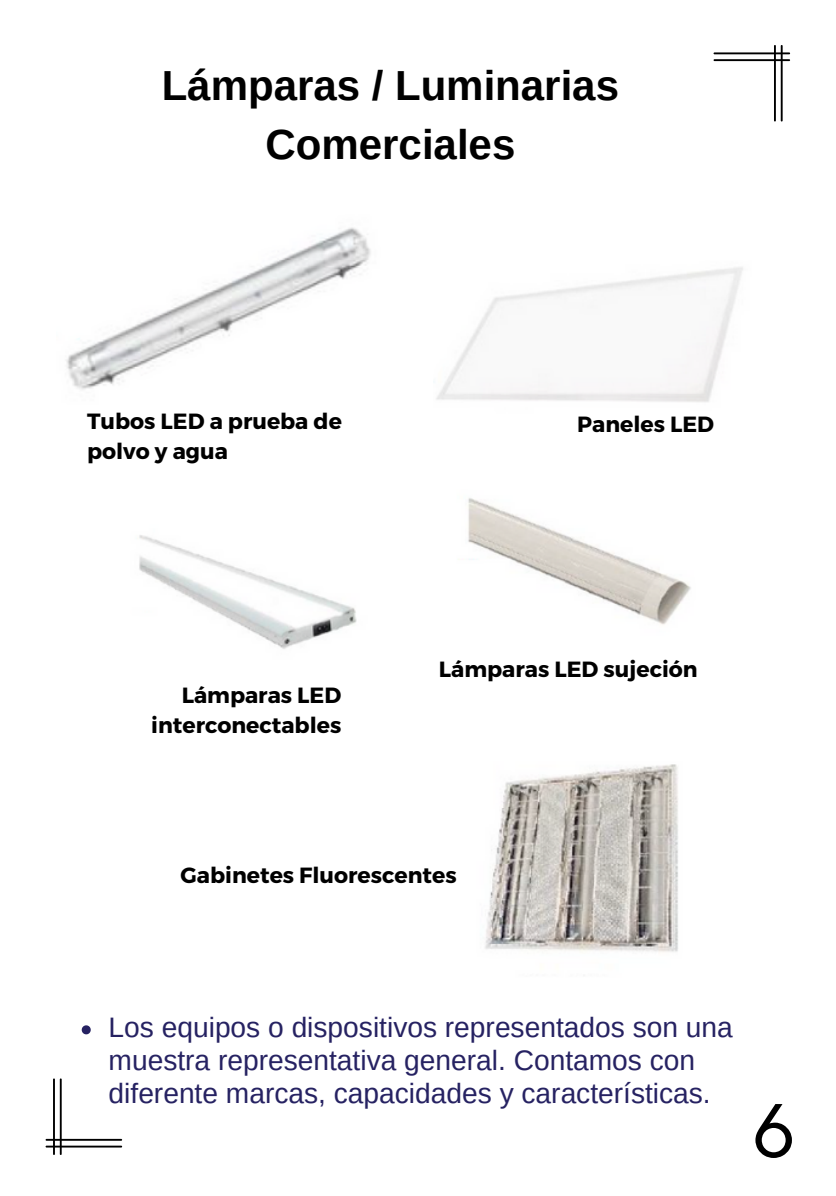
<style>
.page{position:relative;width:836px;height:1196px;background:#fff}
.page>*{position:absolute;margin:0;border:0;box-sizing:border-box;transform-origin:0 0}
.t1{font:76px "TT Fors";color:#000}
.t2{font:700 42px/58.4px "Arimo";color:#000;text-align:center}
.t3{font:28.2px/33px "Arimo";color:#262262}
.t4{font:700 22px/30px "Montserrat";color:#000;text-align:right}
</style>
<div class="page">
<svg style="left:46px;top:1078px;width:76px;height:77px"></svg>
<svg style="left:713px;top:45px;width:77px;height:76px"></svg>
<img style="left:485px;top:764px;width:193px;height:188px">
<img style="left:139px;top:535px;width:218px;height:114px">
<img style="left:468px;top:498px;width:223px;height:127px">
<img style="left:66px;top:227px;width:305px;height:163px">
<svg style="left:82px;top:1025px;width:9px;height:9px"></svg>
<p class="t2" style="left:162px;top:57px;width:459px">Lámparas / Luminarias<br>Comerciales</p>
<p class="t4" style="left:87px;top:405px;width:256px;text-align:left">Tubos LED a prueba de polvo y agua</p>
<p class="t4" style="left:577px;top:407px;width:138px">Paneles LED</p>
<p class="t4" style="left:151px;top:679px;width:191px">Lámparas LED interconectables</p>
<p class="t4" style="left:439px;top:653px;width:260px">Lámparas LED sujeción</p>
<p class="t4" style="left:181px;top:859px;width:277px">Gabinetes Fluorescentes</p>
<p class="t3" style="left:109px;top:1011px;width:625px">Los equipos o dispositivos representados son una muestra representativa general. Contamos con diferente marcas, capacidades y características.</p>
<p class="t1" style="left:752px;top:1077px;width:45px">6</p>
</div>
